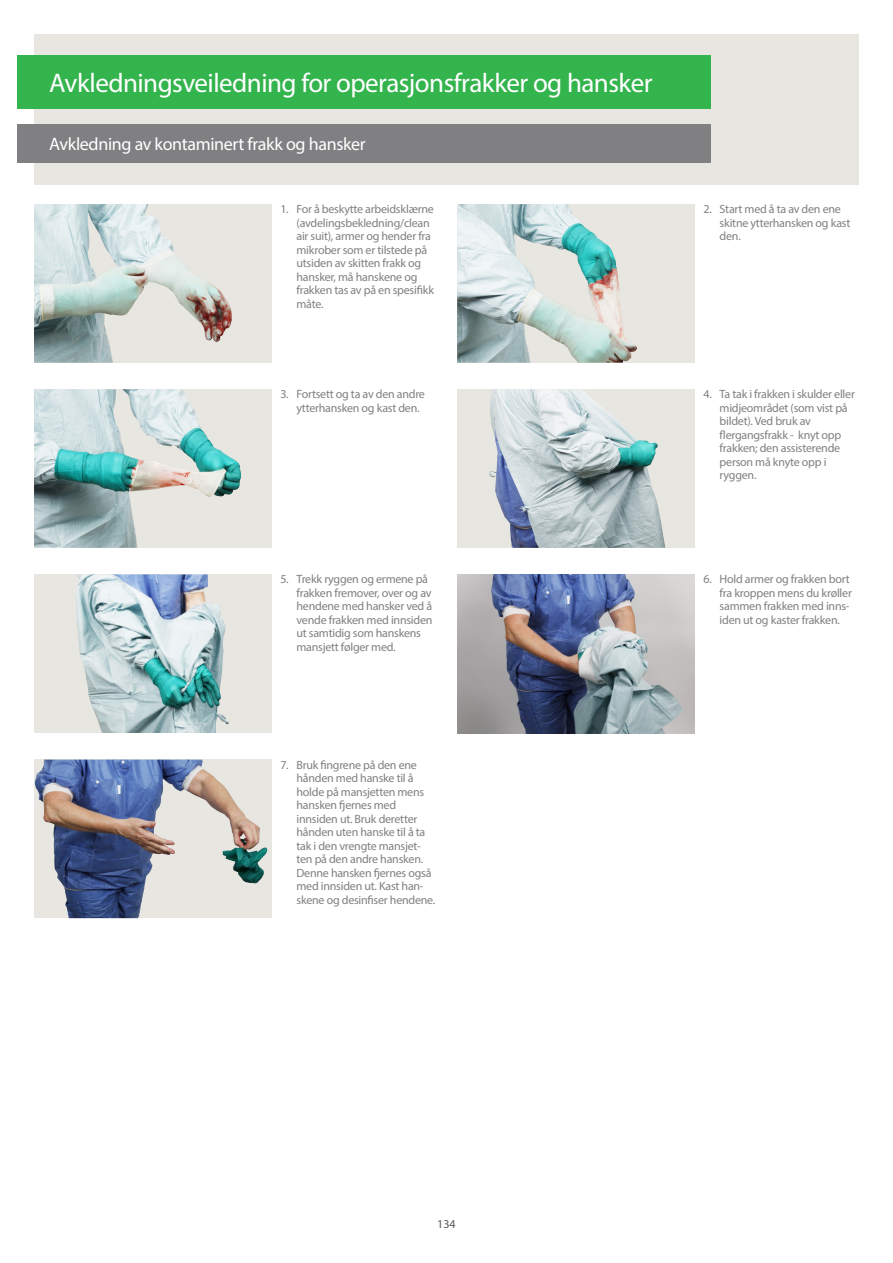
<style>
.page{position:relative;width:893px;height:1263px;background:#fff}
.page>*{position:absolute;margin:0;border:0;box-sizing:border-box;transform-origin:0 0}
.t1{font:27px "Myriad Pro";letter-spacing:-.02em;color:#fff}
.t2{font:18px "Myriad Pro";letter-spacing:-.02em;color:#fff}
.regular_grey{font:12px/13.5px "Myriad Pro";letter-spacing:-.02em;color:#808083}
.t3{font:12px "Myriad Pro";color:#57585a}
</style>
<div class="page">
<div style="left:34px;top:204px;width:238px;height:159px;background:#e8e6e1"></div>
<img style="left:34px;top:204px;width:198px;height:159px">
<div style="left:457px;top:389px;width:238px;height:159px;background:#e8e6e1"></div>
<img style="left:489px;top:389px;width:176px;height:159px">
<img style="left:457px;top:574px;width:238px;height:159px">
<div style="left:457px;top:204px;width:238px;height:159px;background:#e8e6e1"></div>
<img style="left:457px;top:204px;width:180px;height:159px">
<div style="left:34px;top:389px;width:238px;height:159px;background:#e8e6e1"></div>
<img style="left:34px;top:389px;width:207px;height:159px">
<div style="left:34px;top:574px;width:238px;height:159px;background:#e8e6e1"></div>
<img style="left:76px;top:574px;width:153px;height:159px">
<svg style="left:175px;top:760px;width:97px;height:158px;background:#cfcec8"></svg>
<img style="left:34px;top:760px;width:141px;height:158px">
<div style="left:34px;top:34px;width:825px;height:151px;background:#e8e6e1"></div>
<div style="left:17px;top:55px;width:693px;height:54px;background:#34b44d"></div>
<div style="left:17px;top:124px;width:693px;height:39px;background:#808083"></div>
<p class="t1" style="left:49px;top:67px;width:605px">Avkledningsveiledning for operasjonsfrakker og hansker</p>
<p class="t2" style="left:49px;top:133px;width:318px">Avkledning av kontaminert frakk og hansker</p>
<p class="regular_grey" style="left:297px;top:202px;width:139px;text-indent:-16px">1. For å beskytte arbeidsklærne (avdelingsbekledning/clean air suit), armer og hender fra mikrober som er tilstede på utsiden av skitten frakk og hansker, må hanskene og frakken tas av på en spesifikk måte.</p>
<p class="regular_grey" style="left:297px;top:387px;width:130px;text-indent:-16px">3. Fortsett og ta av den andre ytterhansken og kast den.</p>
<p class="regular_grey" style="left:297px;top:572px;width:137px;text-indent:-16px">5. Trekk ryggen og ermene på frakken fremover, over og av hendene med hansker ved å vende frakken med innsiden ut samtidig som hanskens mansjett følger med.</p>
<p class="regular_grey" style="left:297px;top:758px;width:140px;text-indent:-16px">7. Bruk fingrene på den ene hånden med hanske til å holde på mansjetten mens hansken fjernes med innsiden ut. Bruk deretter hånden uten hanske til å ta tak i den vrengte mansjet&shy;ten på den andre hansken.<br>Denne hansken fjernes også med innsiden ut. Kast han&shy;skene og desinfiser hendene.</p>
<p class="regular_grey" style="left:720px;top:202px;width:132px;text-indent:-16px">2. Start med å ta av den ene skitne ytterhansken og kast den.</p>
<p class="regular_grey" style="left:720px;top:387px;width:137px;text-indent:-16px">4. Ta tak i frakken i skulder eller midjeområdet (som vist på bildet). Ved bruk av flergangsfrakk - knyt opp frakken; den assisterende person må knyte opp i ryggen.</p>
<p class="regular_grey" style="left:720px;top:572px;width:134px;text-indent:-16px">6. Hold armer og frakken bort fra kroppen mens du krøller sammen frakken med inns&shy;iden ut og kaster frakken.</p>
<p class="t3" style="left:437px;top:1216px;width:20px">134</p>
</div>
